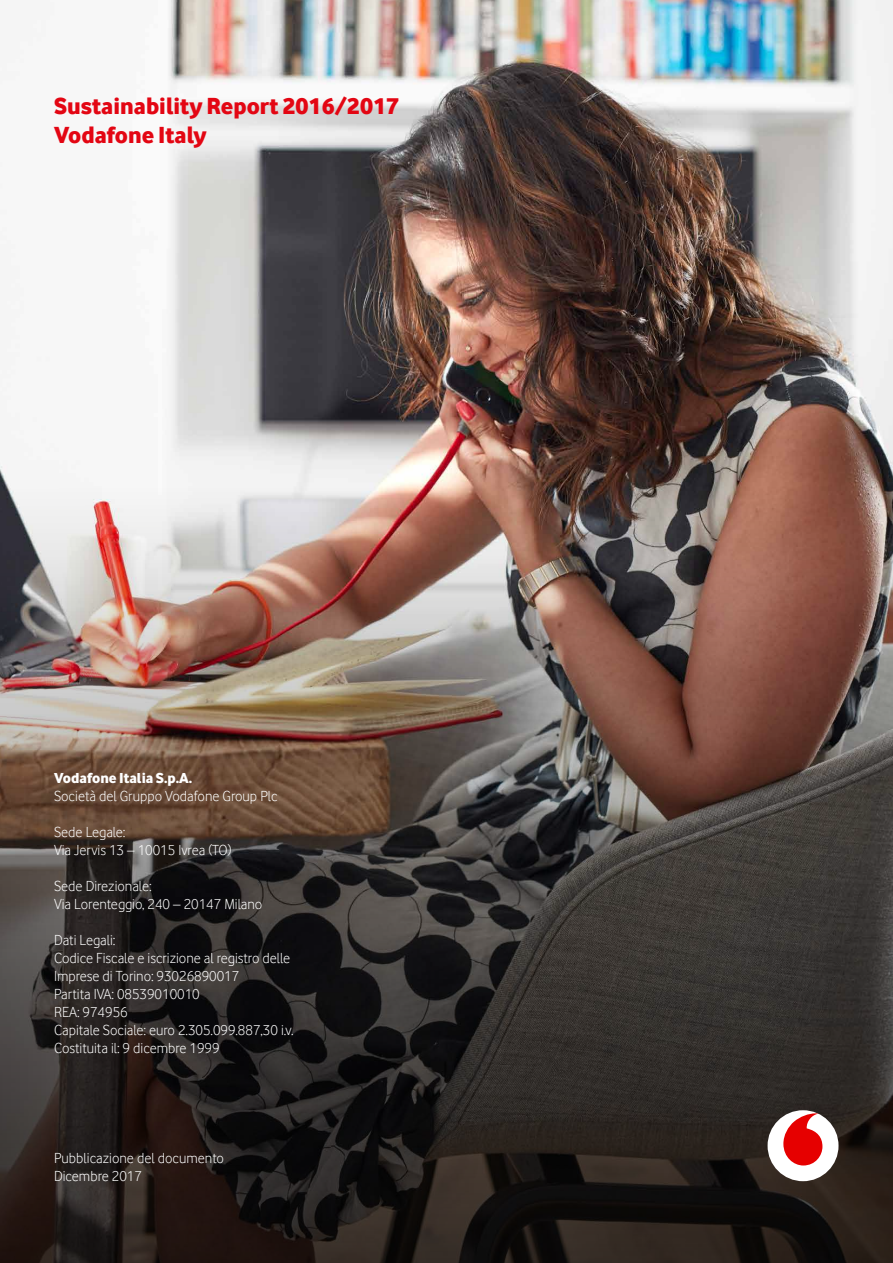
<style>
.page{position:relative;width:893px;height:1263px;background:#fff}
.page>*{position:absolute;margin:0;border:0;box-sizing:border-box;transform-origin:0 0}
.t1{font:24px/28.8px "Vodafone Ex B";color:#e30613}
.t2{font:15px/18px "Vodafone Lt";color:#fff}
.t3{font:700 15px "Vodafone Lt";color:#fff}
</style>
<div class="page">
<img style="left:0;top:0;width:893px;height:1263px">
<div style="left:768px;top:1110px;width:70px;height:71px;background:#fff;border-radius:50%"></div>
<svg style="left:783px;top:1113px;width:39px;height:52px"></svg>
<h1 class="t1" style="left:54px;top:91px;width:347px">Sustainability Report 2016/2017<br>Vodafone Italy</h1>
<p class="t3" style="left:54px;top:768px;width:140px">Vodafone Italia S.p.A.</p>
<p class="t2" style="left:54px;top:786px;width:225px">Società del Gruppo Vodafone Group Plc</p>
<p class="t2" style="left:54px;top:822px;width:179px">Sede Legale:<br>Via Jervis 13 – 10015 Ivrea (TO)</p>
<p class="t2" style="left:54px;top:876px;width:210px">Sede Direzionale:<br>Via Lorenteggio, 240 – 20147 Milano</p>
<p class="t2" style="left:54px;top:930px;width:241px">Dati Legali:<br>Codice Fiscale e iscrizione al registro delle<br>Imprese di Torino: 93026890017<br>Partita IVA: 08539010010<br>REA: 974956<br>Capitale Sociale: euro 2.305.099.887,30 i.v.<br>Costituita il: 9 dicembre 1999</p>
<p class="t2" style="left:54px;top:1149px;width:171px">Pubblicazione del documento<br>Dicembre 2017</p>
</div>
